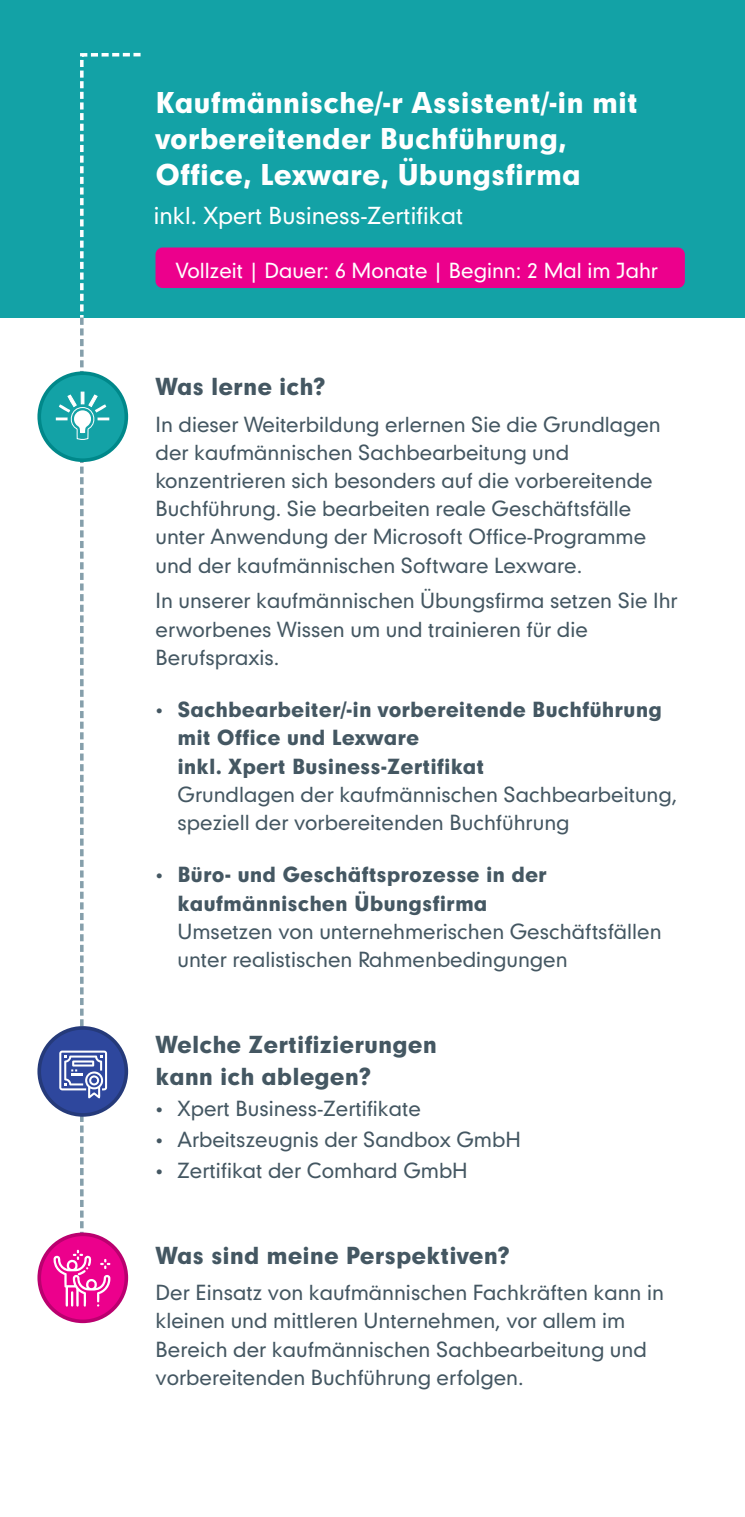
<style>
.page{position:relative;width:745px;height:1517px;background:#fff}
.page>*{position:absolute;margin:0;border:0;box-sizing:border-box;transform-origin:0 0}
.t1{font:27.5px/35.8px "Geometric 706 BT Black B";color:#fff}
.t2{font:22.5px/32.2px "Geometric 706 BT Black B";color:#445762}
.t3{font:22.5px "Geometric 706 BT Medium B";color:#fff}
.t4{font:20px/28.2px "Geometric 706 BT Medium B";color:#445762}
.t5{font:20px/28.5px "Geometric 706 BT Black B";color:#445762}
.t6{font:20px "Geometric 706 BT Medium B";color:#fff}
</style>
<div class="page">
<div style="left:0;top:0;width:744px;height:318px;background:#13a2a6"></div>
<div style="left:155px;top:247px;width:529px;height:41px;background:#ec008c;border-radius:7px"></div>
<svg style="left:37px;top:1232px;width:91px;height:91px"></svg>
<svg style="left:37px;top:1026px;width:91px;height:90px"></svg>
<svg style="left:37px;top:371px;width:91px;height:91px"></svg>
<svg style="left:53px;top:52px;width:88px;height:1257px"></svg>
<h1 class="t1" style="left:155px;top:88px;width:483px">Kaufmännische/-r Assistent/-in mit vorbereitender Buchführung,<br>Office, Lexware, Übungsfirma</h1>
<p class="t3" style="left:154px;top:207px;width:310px">inkl. Xpert Business-Zertifikat</p>
<p class="t6" style="left:176px;top:263px;width:483px">Vollzeit | Dauer: 6 Monate | Beginn: 2 Mal im Jahr</p>
<p class="t2" style="left:155px;top:373px;width:171px">Was lerne ich?</p>
<p class="t4" style="left:155px;top:412px;width:506px">In dieser Weiterbildung erlernen Sie die Grundlagen der kaufmännischen Sachbearbeitung und konzentrieren sich besonders auf die vorbereitende Buchführung. Sie bearbeiten reale Geschäftsfälle unter Anwendung der Microsoft Office-Programme und der kaufmännischen Software Lexware.</p>
<p class="t4" style="left:155px;top:589px;width:523px">In unserer kaufmännischen Übungsfirma setzen Sie Ihr erworbenes Wissen um und trainieren für die<br>Berufspraxis.</p>
<p class="t5" style="left:177px;top:697px;width:486px">Sachbearbeiter/-in vorbereitende Buchführung mit Office und Lexware<br>inkl. Xpert Business-Zertifikat</p>
<p class="t4" style="left:177px;top:782px;width:501px">Grundlagen der kaufmännischen Sachbearbeitung, speziell der vorbereitenden Buchführung</p>
<p class="t5" style="left:177px;top:862px;width:371px">Büro- und Geschäftsprozesse in der kaufmännischen Übungsfirma</p>
<p class="t4" style="left:177px;top:919px;width:485px">Umsetzen von unternehmerischen Geschäftsfällen unter realistischen Rahmenbedingungen</p>
<p class="t2" style="left:155px;top:1030px;width:283px">Welche Zertifizierungen kann ich ablegen?</p>
<p class="t4" style="left:177px;top:1095px;width:345px;line-height:30.8px">Xpert Business-Zertifikate<br>Arbeitszeugnis der Sandbox GmbH<br>Zertifikat der Comhard GmbH</p>
<p class="t2" style="left:155px;top:1241px;width:356px">Was sind meine Perspektiven?</p>
<p class="t4" style="left:155px;top:1281px;width:509px">Der Einsatz von kaufmännischen Fachkräften kann in kleinen und mittleren Unternehmen, vor allem im Bereich der kaufmännischen Sachbearbeitung und vorbereitenden Buchführung erfolgen.</p>
</div>
